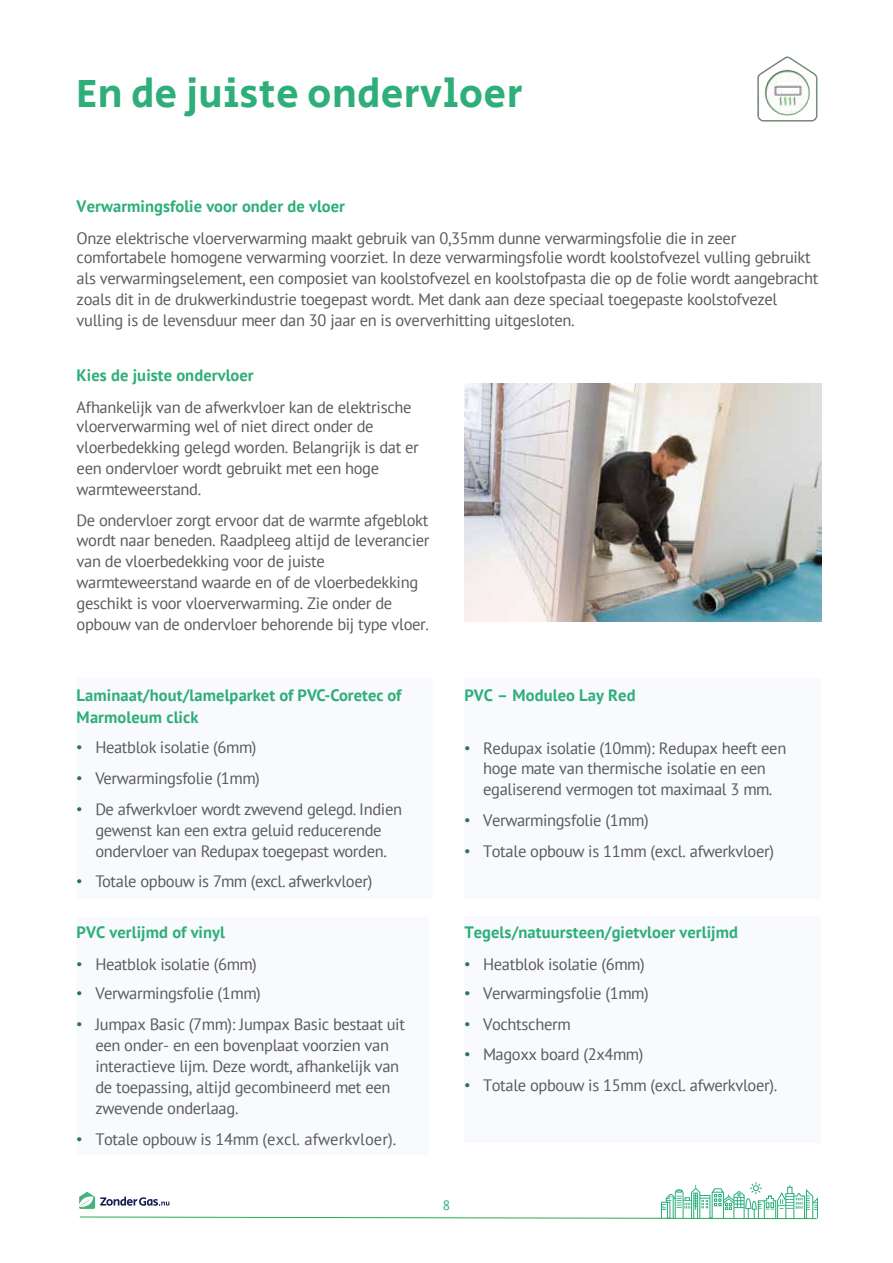
<style>
.page{position:relative;width:893px;height:1263px;background:#fff}
.page>*{position:absolute;margin:0;border:0;box-sizing:border-box;transform-origin:0 0}
.t1{font:40.5px "Secular One";letter-spacing:.005em;color:#2eae78}
.t2{font:16.5px/20.7px "PT Sans";letter-spacing:-.02em;color:#5a5a5a}
.t3{font:700 16.5px/22.6px "PT Sans";letter-spacing:.005em;color:#2eae78}
.t4{font:13.5px "PT Sans";color:#2eae78}
.s1{font-family:"Arial";color:#2f7157}
.s2{font-weight:700;color:#2eae78}
</style>
<div class="page">
<svg style="left:79px;top:1182px;width:739px;height:37px"></svg>
<img style="left:465px;top:384px;width:356px;height:237px">
<div style="left:77px;top:678px;width:356px;height:221px;background:#f3f6fc"></div>
<div style="left:464px;top:679px;width:357px;height:220px;background:#f3f6fc"></div>
<div style="left:77px;top:917px;width:352px;height:237px;background:#f3f6fc"></div>
<div style="left:464px;top:917px;width:357px;height:226px;background:#f3f6fc"></div>
<img style="left:757px;top:56px;width:61px;height:66px">
<h1 class="t1" style="left:76px;top:65px;width:448px">En de juiste ondervloer</h1>
<p class="t3" style="left:77px;top:195px;width:270px">Verwarmingsfolie voor onder de vloer</p>
<p class="t2" style="left:77px;top:227px;width:743px">Onze elektrische vloerverwarming maakt gebruik van 0,35mm dunne verwarmingsfolie die in zeer comfortabele homogene verwarming voorziet. In deze verwarmingsfolie wordt koolstofvezel vulling gebruikt als verwarmingselement, een composiet van koolstofvezel en koolstofpasta die op de folie wordt aangebracht zoals dit in de drukwerkindustrie toegepast wordt. Met dank aan deze speciaal toegepaste koolstofvezel vulling is de levensduur meer dan 30 jaar en is oververhitting uitgesloten.</p>
<p class="t3" style="left:77px;top:363px;width:179px">Kies de juiste ondervloer</p>
<p class="t2" style="left:77px;top:396px;width:344px">Afhankelijk van de afwerkvloer kan de elektrische vloerverwarming wel of niet direct onder de vloerbedekking gelegd worden. Belangrijk is dat er een ondervloer wordt gebruikt met een hoge warmteweerstand.</p>
<p class="t2" style="left:77px;top:510px;width:354px">De ondervloer zorgt ervoor dat de warmte afgeblokt wordt naar beneden. Raadpleeg altijd de leverancier van de vloerbedekking voor de juiste warmteweerstand waarde en of de vloerbedekking geschikt is voor vloerverwarming. Zie onder de opbouw van de ondervloer behorende bij type vloer.</p>
<p class="t3" style="left:77px;top:683px;width:326px">Laminaat/hout/lamelparket of PVC-Coretec of<br>Marmoleum click</p>
<p class="t2" style="left:77px;top:732px;width:327px;line-height:30.8px"><span class="s1">!</span> Heatblok isolatie (6mm)<br><span class="s1">!</span> Verwarmingsfolie (1mm)<br><span class="s1">!</span> De afwerkvloer wordt zwevend gelegd. Indien</p>
<p class="t2" style="left:95px;top:819px;width:293px;line-height:21.3px">gewenst kan een extra geluid reducerende ondervloer van Redupax toegepast worden.</p>
<p class="t2" style="left:77px;top:870px;width:297px"><span class="s1">!</span> Totale opbouw is 7mm (excl. afwerkvloer)</p>
<p class="t2" style="left:77px;top:917px;width:330px;line-height:30.5px"><span class="s2">PVC verlijmd of vinyl<br></span><span class="s1">!</span> Heatblok isolatie (6mm)<br><span class="s1">!</span> Verwarmingsfolie (1mm)<br><span class="s1">!</span> Jumpax Basic (7mm): Jumpax Basic bestaat uit</p>
<p class="t2" style="left:95px;top:1034px;width:305px">een onder- en een bovenplaat voorzien van interactieve lijm. Deze wordt, afhankelijk van de toepassing, altijd gecombineerd met een zwevende onderlaag.</p>
<p class="t2" style="left:77px;top:1129px;width:321px"><span class="s1">!</span> Totale opbouw is 14mm (excl. afwerkvloer).</p>
<p class="t3" style="left:464px;top:683px;width:173px">PVC – Moduleo Lay Red</p>
<p class="t2" style="left:464px;top:737px;width:323px;text-align:center"><span class="s1">!</span> Redupax isolatie (10mm): Redupax heeft een hoge mate van thermische isolatie en een egaliserend vermogen tot maximaal 3 mm.</p>
<p class="t2" style="left:464px;top:804px;width:311px;line-height:31.3px"><span class="s1">!</span> Verwarmingsfolie (1mm)<br><span class="s1">!</span> Totale opbouw is 11mm (excl. afwerkvloer)</p>
<p class="t2" style="left:464px;top:917px;width:275px;line-height:30.3px"><span class="s2">Tegels/natuursteen/gietvloer verlijmd </span><span class="s1">!</span> Heatblok isolatie (6mm)<br><span class="s1">!</span> Verwarmingsfolie (1mm)<br><span class="s1">!</span> Vochtscherm<br><span class="s1">!</span> Magoxx board (2x4mm)</p>
<p class="t2" style="left:464px;top:1075px;width:314px"><span class="s1">!</span> Totale opbouw is 15mm (excl. afwerkvloer).</p>
<p class="t4" style="left:443px;top:1197px;width:9px">8</p>
</div>
